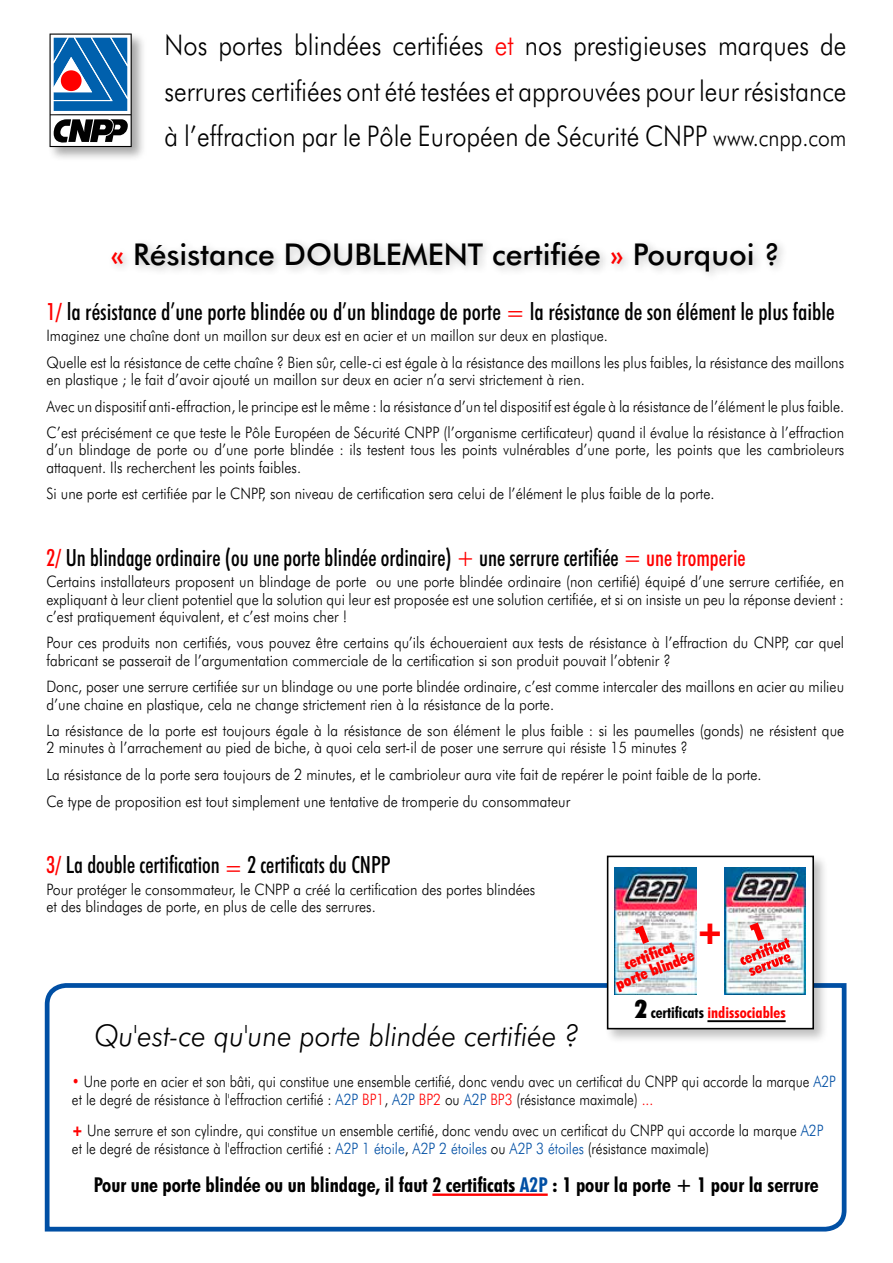
<style>
.page{position:relative;width:893px;height:1263px;background:#fff}
.page>*{position:absolute;margin:0;border:0;box-sizing:border-box;transform-origin:0 0}
.t1{font:900 34.2px "Futura BT";color:#f00}
.t2{font:500 30px "Futura BT";color:#010101}
.t3{font:italic 300 30px "Futura BT";color:#010101;scale:.95 1}
.t4{font:300 28.5px/45.6px "Futura BT";color:#010101;text-align:justify;scale:.89 1}
.t5{font:500 condensed 23.7px "Futura BT";color:#010101;scale:.95 1}
.t6{font:500 condensed 23.7px "Futura BT";color:#010101}
.t7{font:700 condensed 20.55px "Futura BT";color:#010101}
.t8{font:300 15.75px/17.4px "Futura BT";color:#010101;scale:.9 1}
.t9{font:300 15.75px/18px "Futura BT";color:#010101;scale:.86 1}
.t10{font:300 15.75px/18px "Futura BT";color:#010101;scale:.85 1}
.t11{font:700 condensed 15.75px "Futura BT";color:#f00}
.t12{font:900 condensed 15.3px/15.3px "Futura BT";color:#fc0000;text-align:center}
.s1{color:#f00}
.s2{font-size:23.7px}
.s3{font-weight:900;font-size:25.35px;color:#010101}
.s4{color:#010101}
.s5{color:#004fa4}
.s6{font-weight:900;color:#f00}
</style>
<div class="page">
<svg style="left:44px;top:983px;width:803px;height:249px"></svg>
<div style="left:107px;top:237px;width:681px;height:46px;background:#010101;opacity:.25"></div>
<div style="left:604px;top:853px;width:225px;height:191px;background:#010101;opacity:.25"></div>
<div style="left:608px;top:856px;width:205px;height:173px;background:#fff"></div>
<div style="left:607px;top:856px;width:207px;height:173px;border:2px solid #010101"></div>
<hr style="left:707px;top:1020px;width:79px;height:2px;background:#010101">
<img style="left:724px;top:867px;width:82px;height:127px">
<svg style="left:740px;top:922px;width:51px;height:54px"></svg>
<img style="left:615px;top:867px;width:82px;height:127px">
<svg style="left:634px;top:925px;width:15px;height:19px"></svg>
<div style="left:47px;top:31px;width:100px;height:131px;background:#010101;opacity:.35"></div>
<svg style="left:50px;top:34px;width:82px;height:113px"></svg>
<h3 class="t4" style="left:165px;top:22px;width:768px">Nos portes blindées certifiées <span class="s1">et</span> nos prestigieuses marques de serrures certifiées ont été testées et approuvées pour leur résistance à l’effraction par le Pôle Européen de Sécurité CNPP <span class="s2">www.cnpp.com</span></h3>
<h2 class="t2" style="left:110px;top:236px;width:671px"><span class="s1">«</span> Résistance doublement certifiée <span class="s1">»</span> Pourquoi ?</h2>
<h3 class="t6" style="left:46px;top:297px;width:790px"><span class="s1">1/</span> la résistance d’une porte blindée ou d’un blindage de porte <span class="s1">=</span> la résistance de son élément le plus faible</h3>
<p class="t8" style="left:46px;top:323px;width:888px;line-height:26.4px">Imaginez une chaîne dont un maillon sur deux est en acier et un maillon sur deux en plastique.<br>Quelle est la résistance de cette chaîne ? Bien sûr, celle-ci est égale à la résistance des maillons les plus faibles, la résistance des maillons</p>
<p class="t8" style="left:46px;top:366px;width:888px;line-height:26.4px">en plastique ; le fait d’avoir ajouté un maillon sur deux en acier n’a servi strictement à rien.<br>Avec un dispositif anti-effraction, le principe est le même : la résistance d’un tel dispositif est égale à la résistance de l’élément le plus faible.<br>C’est précisément ce que teste le Pôle Européen de Sécurité CNPP (l’organisme certificateur) quand il évalue la résistance à l’effraction</p>
<p class="t8" style="left:46px;top:441px;width:888px">d’un blindage de porte ou d’une porte blindée : ils testent tous les points vulnérables d’une porte, les points que les cambrioleurs attaquent. Ils recherchent les points faibles.</p>
<p class="t8" style="left:46px;top:485px;width:744px">Si une porte est certifiée par le CNPP, son niveau de certification sera celui de l’élément le plus faible de la porte.</p>
<h3 class="t5" style="left:46px;top:543px;width:738px"><span class="s1">2/</span> Un blindage ordinaire (ou une porte blindée ordinaire) <span class="s1">+</span> une serrure certifiée <span class="s1">= une tromperie</span></h3>
<p class="t8" style="left:46px;top:573px;width:888px;text-align:justify">Certains installateurs proposent un blindage de porte ou une porte blindée ordinaire (non certifié) équipé d’une serrure certifiée, en expliquant à leur client potentiel que la solution qui leur est proposée est une solution certifiée, et si on insiste un peu la réponse devient : c’est pratiquement équivalent, et c’est moins cher !</p>
<p class="t8" style="left:46px;top:634px;width:888px">Pour ces produits non certifiés, vous pouvez être certains qu’ils échoueraient aux tests de résistance à l’effraction du CNPP, car quel fabricant se passerait de l’argumentation commerciale de la certification si son produit pouvait l’obtenir ?</p>
<p class="t8" style="left:46px;top:678px;width:888px">Donc, poser une serrure certifiée sur un blindage ou une porte blindée ordinaire, c’est comme intercaler des maillons en acier au milieu d’une chaine en plastique, cela ne change strictement rien à la résistance de la porte.</p>
<p class="t8" style="left:46px;top:721px;width:888px">La résistance de la porte est toujours égale à la résistance de son élément le plus faible : si les paumelles (gonds) ne résistent que<br>2 minutes à l’arrachement au pied de biche, à quoi cela sert-il de poser une serrure qui résiste 15 minutes ?</p>
<p class="t8" style="left:46px;top:760px;width:796px;line-height:27px">La résistance de la porte sera toujours de 2 minutes, et le cambrioleur aura vite fait de repérer le point faible de la porte.<br>Ce type de proposition est tout simplement une tentative de tromperie du consommateur</p>
<h3 class="t5" style="left:46px;top:850px;width:364px"><span class="s1">3/</span> La double certification <span class="s1">=</span> 2 certificats du CNPP</h3>
<p class="t8" style="left:46px;top:880px;width:545px">Pour protéger le consommateur, le CNPP a créé la certification des portes blindées et des blindages de porte, en plus de celle des serrures.</p>
<h1 class="t1" style="left:696px;top:910px;width:30px">+</h1>
<p class="t12" style="left:608px;top:963px;width:84px;rotate:-21deg">certifi cat porte blindée</p>
<p class="t11" style="left:635px;top:1003px;width:152px"><span class="s3">2</span> <span class="s4">certificats</span> indissociables</p>
<h2 class="t3" style="left:94px;top:1017px;width:511px">Qu'est-ce qu'une porte blindée certifiée ?</h2>
<p class="t10" style="left:72px;top:1072px;width:900px"><span class="s1">•</span> Une porte en acier et son bâti, qui constitue une ensemble certifié, donc vendu avec un certificat du CNPP qui accorde la marque <span class="s5">A2P </span>et le degré de résistance à l'effraction certifié : <span class="s5">A2P</span> <span class="s1">BP1</span>, <span class="s5">A2P</span> <span class="s1">BP2</span> ou <span class="s5">A2P</span> <span class="s1">BP3</span> (résistance maximale) <span class="s1">...</span></p>
<p class="t9" style="left:72px;top:1121px;width:875px"><span class="s6">+</span> Une serrure et son cylindre, qui constitue un ensemble certifié, donc vendu avec un certificat du CNPP qui accorde la marque <span class="s5">A2P </span>et le degré de résistance à l'effraction certifié : <span class="s5">A2P 1 étoile</span>, <span class="s5">A2P 2 étoiles</span> ou <span class="s5">A2P 3 étoiles</span> (résistance maximale)</p>
<h3 class="t7" style="left:94px;top:1172px;width:726px">Pour une porte blindée ou un blindage, il faut 2 certificats <span class="s5">A2P</span> : 1 pour la porte + 1 pour la serrure</h3>
</div>
